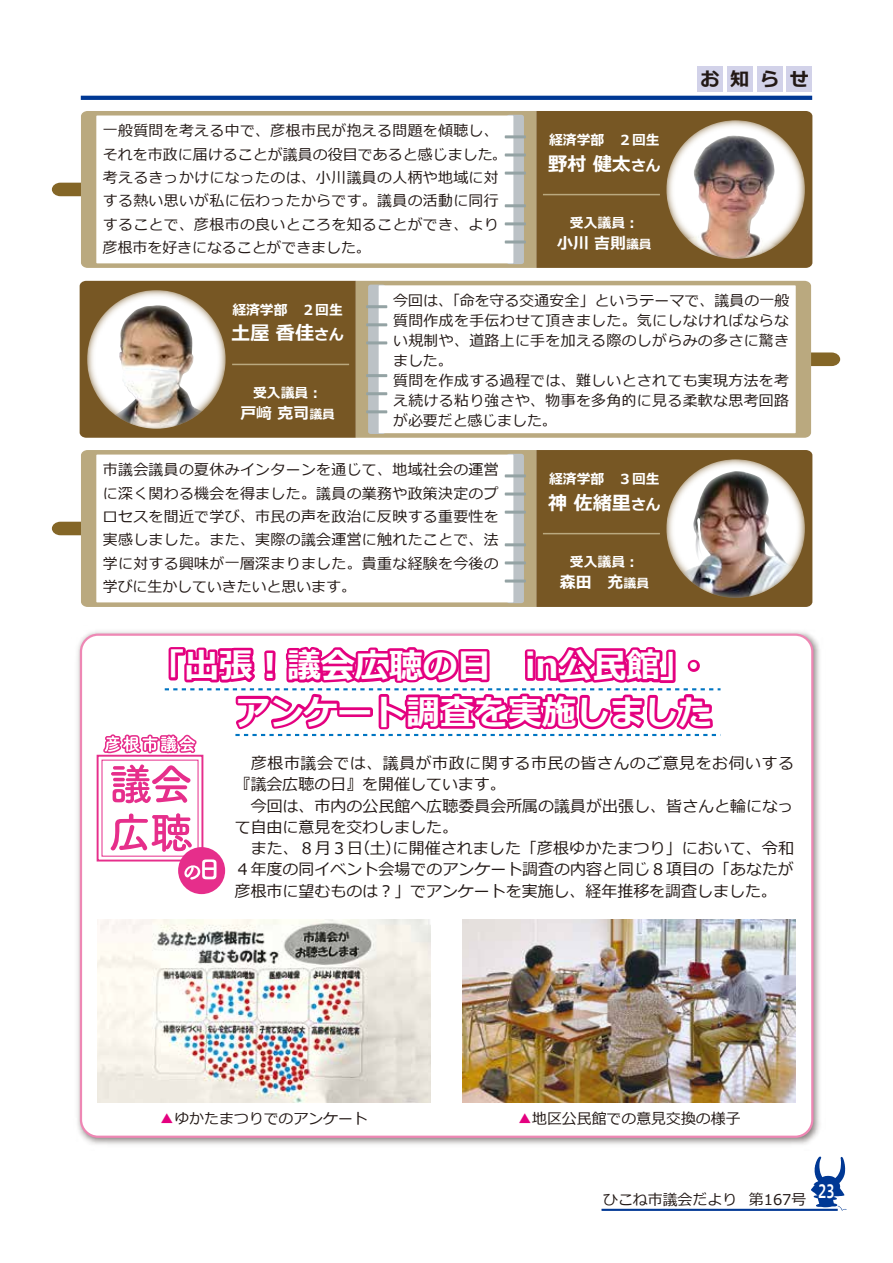
<style>
.page{position:relative;width:893px;height:1263px;background:#fff}
.page>*{position:absolute;margin:0;border:0;box-sizing:border-box;transform-origin:0 0}
.t1{font:700 34.05px/46.5px "Meiryo";color:#fff;text-align:right}
.t2{font:700 19.2px "Meiryo";color:#fff}
.t3{font:700 19.2px "Meiryo";color:#221815}
.t4{font:15.9px/21.3px "Meiryo";color:#221815}
.t5{font:700 15.9px "Meiryo";color:#fff}
.t6{font:14.85px/23.4px "Meiryo";letter-spacing:.025em;color:#221815}
.t7{font:14.85px "Meiryo";color:#221815}
.t8{font:700 13.8px "Meiryo";color:#fff}
.s1{font-size:14.85px}
.s2{font-size:12.75px}
.s3{color:#e4007f}
</style>
<div class="page">
<hr style="left:601px;top:1209px;width:237px;height:2px;background:#003894">
<svg style="left:811px;top:1156px;width:36px;height:55px"></svg>
<svg style="left:81px;top:96px;width:731px;height:4px;background:#043b95"></svg>
<div style="left:787px;top:66px;width:25px;height:25px;background:#d2d2e9"></div>
<img style="left:77px;top:631px;width:743px;height:514px">
<div style="left:81px;top:635px;width:731px;height:502px;background:#fff;border-radius:17px"></div>
<svg style="left:52px;top:183px;width:29px;height:13px"></svg>
<svg style="left:81px;top:111px;width:455px;height:157px;background:#bdad85"></svg>
<div style="left:536px;top:111px;width:276px;height:157px;background:#775724"></div>
<div style="left:507px;top:115px;width:17px;height:149px;background:#bcc2c6;border-radius:3px"></div>
<div style="left:96px;top:116px;width:417px;height:147px;background:#fff"></div>
<hr style="left:505px;top:240px;width:21px;height:3px;background:#94a3a4">
<hr style="left:505px;top:222px;width:21px;height:3px;background:#94a3a4">
<hr style="left:505px;top:204px;width:21px;height:3px;background:#94a3a4">
<hr style="left:505px;top:135px;width:21px;height:3px;background:#94a3a4">
<hr style="left:505px;top:153px;width:21px;height:3px;background:#94a3a4">
<hr style="left:505px;top:172px;width:21px;height:3px;background:#94a3a4">
<hr style="left:543px;top:194px;width:117px;height:1px;background:#baa97f">
<svg style="left:52px;top:522px;width:29px;height:13px"></svg>
<svg style="left:81px;top:450px;width:455px;height:157px;background:#bdad85"></svg>
<div style="left:536px;top:450px;width:276px;height:157px;background:#775724"></div>
<div style="left:507px;top:454px;width:17px;height:149px;background:#bcc2c6;border-radius:3px"></div>
<div style="left:96px;top:455px;width:417px;height:147px;background:#fff"></div>
<hr style="left:505px;top:579px;width:21px;height:3px;background:#94a3a4">
<hr style="left:505px;top:561px;width:21px;height:3px;background:#94a3a4">
<hr style="left:505px;top:543px;width:21px;height:3px;background:#94a3a4">
<hr style="left:505px;top:474px;width:21px;height:3px;background:#94a3a4">
<hr style="left:505px;top:492px;width:21px;height:3px;background:#94a3a4">
<hr style="left:505px;top:511px;width:21px;height:3px;background:#94a3a4">
<hr style="left:543px;top:533px;width:117px;height:1px;background:#baa97f">
<svg style="left:811px;top:352px;width:29px;height:14px"></svg>
<svg style="left:356px;top:281px;width:455px;height:157px;background:#bbab82"></svg>
<div style="left:80px;top:281px;width:276px;height:157px;background:#775724"></div>
<div style="left:368px;top:285px;width:17px;height:149px;background:#bcc2c6;border-radius:3px"></div>
<div style="left:379px;top:285px;width:417px;height:148px;background:#fff"></div>
<hr style="left:366px;top:410px;width:21px;height:3px;background:#94a3a4">
<hr style="left:366px;top:392px;width:21px;height:3px;background:#94a3a4">
<hr style="left:366px;top:374px;width:21px;height:3px;background:#94a3a4">
<hr style="left:366px;top:305px;width:21px;height:3px;background:#94a3a4">
<hr style="left:366px;top:323px;width:21px;height:3px;background:#94a3a4">
<hr style="left:366px;top:341px;width:21px;height:3px;background:#94a3a4">
<hr style="left:232px;top:364px;width:117px;height:1px;background:#baa97f">
<svg style="left:666px;top:120px;width:139px;height:139px"></svg>
<svg style="left:666px;top:459px;width:139px;height:139px"></svg>
<svg style="left:87px;top:290px;width:139px;height:139px"></svg>
<img style="left:97px;top:919px;width:333px;height:184px">
<img style="left:462px;top:919px;width:333px;height:184px">
<img style="left:687px;top:136px;width:90px;height:123px">
<img style="left:682px;top:471px;width:112px;height:127px">
<img style="left:115px;top:305px;width:87px;height:124px">
<div style="left:757px;top:66px;width:25px;height:25px;background:#d2d2e9"></div>
<div style="left:727px;top:66px;width:26px;height:25px;background:#d2d2e9"></div>
<div style="left:697px;top:66px;width:26px;height:25px;background:#d2d2e9"></div>
<svg style="left:111px;top:813px;width:81px;height:39px"></svg>
<div style="left:97px;top:755px;width:106px;height:106px;border:2px solid #e62e8b"></div>
<div style="left:178px;top:847px;width:47px;height:47px;background:#e62e8b;border-radius:50%"></div>
<svg style="left:184px;top:859px;width:33px;height:20px"></svg>
<svg style="left:102px;top:646px;width:618px;height:157px"></svg>
<p class="t6" style="left:103px;top:120px;width:405px">一般質問を考える中で、彦根市民が抱える問題を傾聴し、それを市政に届けることが議員の役目であると感じました。考えるきっかけになったのは、小川議員の人柄や地域に対する熱い思いが私に伝わったからです。議員の活動に同行することで、彦根市の良いところを知ることができ、より彦根市を好きになることができました。</p>
<p class="t8" style="left:549px;top:130px;width:112px">経済学部　２回生</p>
<p class="t2" style="left:548px;top:150px;width:114px">野村 健太<span class="s1">さん</span></p>
<p class="t8" style="left:570px;top:213px;width:71px">受入議員︓</p>
<p class="t5" style="left:557px;top:232px;width:96px">小川 吉則<span class="s2">議員</span></p>
<p class="t3" style="left:700px;top:65px;width:110px">お知らせ</p>
<p class="t8" style="left:232px;top:300px;width:112px">経済学部　２回生</p>
<p class="t2" style="left:231px;top:320px;width:114px">土屋 香佳<span class="s1">さん</span></p>
<p class="t8" style="left:253px;top:383px;width:71px">受入議員︓</p>
<p class="t5" style="left:240px;top:402px;width:96px">戸﨑 克司<span class="s2">議員</span></p>
<p class="t6" style="left:393px;top:291px;width:398px;line-height:20px">今回は、「命を守る交通安全」というテーマで、議員の一般質問作成を手伝わせて頂きました。気にしなければならない規制や、道路上に手を加える際のしがらみの多さに驚きました。<br>質問を作成する過程では、難しいとされても実現方法を考え続ける粘り強さや、物事を多角的に見る柔軟な思考回路が必要だと感じました。</p>
<p class="t6" style="left:103px;top:459px;width:397px;text-align:justify">市議会議員の夏休みインターンを通じて、地域社会の運営に深く関わる機会を得ました。議員の業務や政策決定のプロセスを間近で学び、市民の声を政治に反映する重要性を実感しました。また、実際の議会運営に触れたことで、法学に対する興味が一層深まりました。貴重な経験を今後の学びに生かしていきたいと思います。</p>
<p class="t8" style="left:549px;top:469px;width:112px">経済学部　３回生</p>
<p class="t2" style="left:548px;top:489px;width:114px">神 佐緒里<span class="s1">さん</span></p>
<p class="t8" style="left:570px;top:552px;width:71px">受入議員︓</p>
<p class="t5" style="left:560px;top:571px;width:91px">森田　充<span class="s2">議員</span></p>
<h1 class="t1" style="left:151px;top:644px;width:563px">「出張︕議会広聴の日　in公民館」・アンケート調査を実施しました</h1>
<p class="t4" style="left:235px;top:753px;width:561px">　彦根市議会では、議員が市政に関する市民の皆さんのご意見をお伺いする『議会広聴の日』を開催しています。<br>　今回は、市内の公民館へ広聴委員会所属の議員が出張し、皆さんと輪になって自由に意見を交わしました。<br>　また、８月３日（土）に開催されました「彦根ゆかたまつり」において、令和４年度の同イベント会場でのアンケート調査の内容と同じ８項目の「あなたが彦根市に望むものは︖」でアンケートを実施し、経年推移を調査しました。</p>
<p class="t7" style="left:159px;top:1109px;width:210px"><span class="s3">▲</span>ゆかたまつりでのアンケート</p>
<p class="t7" style="left:517px;top:1109px;width:225px"><span class="s3">▲</span>地区公民館での意見交換の様子</p>
<p class="t7" style="left:603px;top:1190px;width:233px">ひこね市議会だより 第167号 <sup>23</sup></p>
</div>
